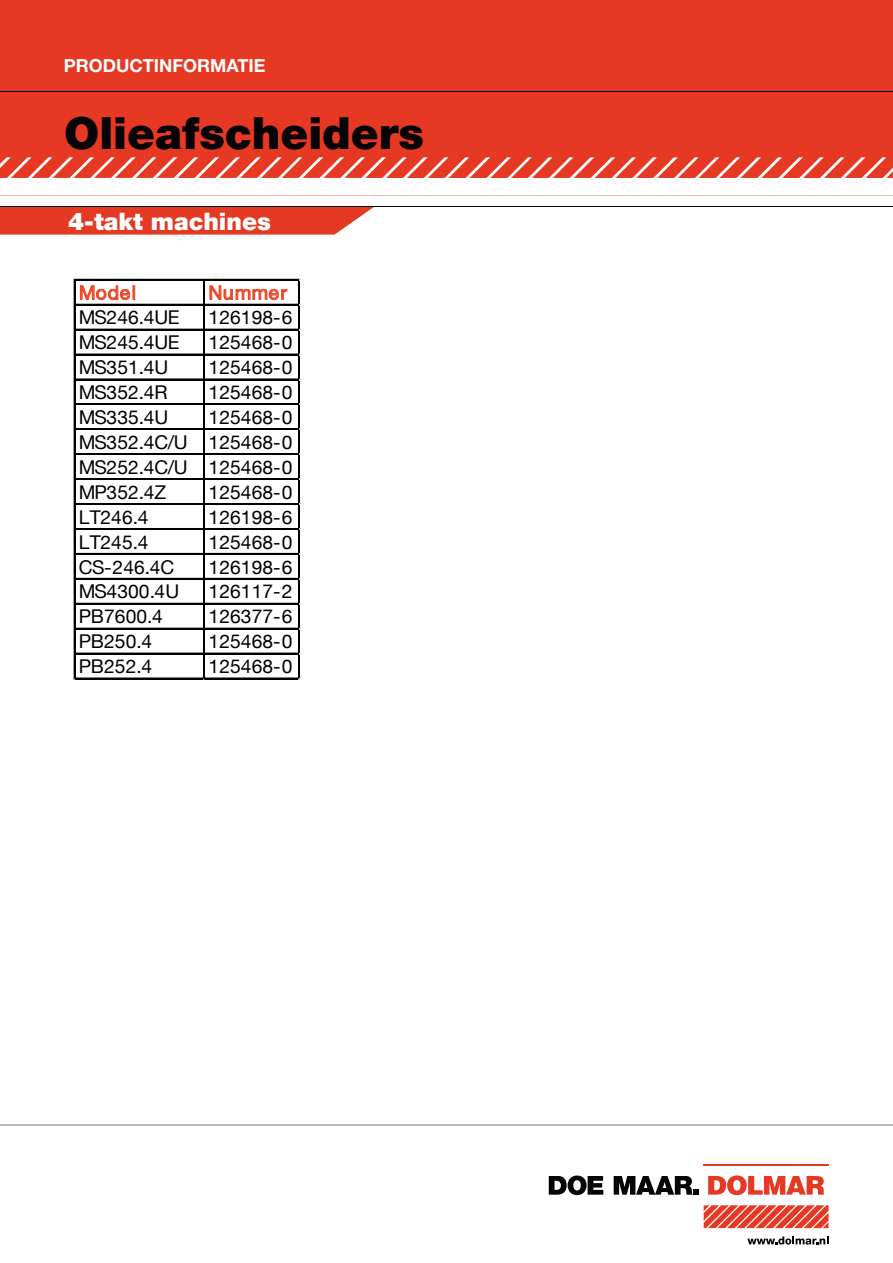
<style>
.page{position:relative;width:893px;height:1263px;background:#fff}
.page>*{position:absolute;margin:0;border:0;box-sizing:border-box;transform-origin:0 0}
.t1{font:900 44.25px "Helvetica Neue LT";color:#060406}
.t2{font:900 24px "Helvetica Neue LT";color:#fff}
.t3{font:19.05px/24.9px "Helvetica Neue LT";letter-spacing:.005em;color:#000;text-align:justify}
.t4{font:19.05px "Helvetica Neue LT";letter-spacing:.03em;color:#eb4423}
.t5{font:700 18px "Helvetica Neue";color:#fff}
</style>
<div class="page">
<hr style="left:0;top:206px;width:893px;height:1px;background:#060406">
<svg style="left:708px;top:1175px;width:116px;height:20px"></svg>
<hr style="left:704px;top:1164px;width:125px;height:2px;background:#e63924">
<svg style="left:704px;top:1205px;width:124px;height:23px"></svg>
<svg style="left:549px;top:1175px;width:54px;height:20px"></svg>
<svg style="left:614px;top:1176px;width:85px;height:19px"></svg>
<svg style="left:747px;top:1236px;width:81px;height:8px"></svg>
<div style="left:0;top:0;width:893px;height:196px;background:#e63924"></div>
<hr style="left:0;top:91px;width:893px;height:1px;background:#060406">
<svg style="left:0;top:157px;width:893px;height:39px"></svg>
<svg style="left:0;top:207px;width:374px;height:28px"></svg>
<hr style="left:0;top:1124px;width:893px;height:2px;background:#9da3a9">
<svg style="left:80px;top:285px;width:55px;height:15px"></svg>
<svg style="left:209px;top:285px;width:78px;height:15px"></svg>
<hr style="left:75px;top:279px;width:225px;height:1px;background:#000">
<hr style="left:75px;top:304px;width:225px;height:1px;background:#000">
<hr style="left:75px;top:329px;width:225px;height:1px;background:#000">
<hr style="left:75px;top:354px;width:225px;height:1px;background:#000">
<hr style="left:75px;top:379px;width:225px;height:1px;background:#000">
<hr style="left:75px;top:404px;width:225px;height:1px;background:#000">
<hr style="left:75px;top:428px;width:225px;height:1px;background:#000">
<hr style="left:75px;top:429px;width:225px;height:1px;background:#000">
<hr style="left:75px;top:453px;width:225px;height:1px;background:#000">
<hr style="left:75px;top:454px;width:225px;height:1px;background:#000">
<hr style="left:75px;top:478px;width:225px;height:1px;background:#000">
<hr style="left:75px;top:479px;width:225px;height:1px;background:#000">
<hr style="left:75px;top:503px;width:225px;height:2px;background:#000">
<hr style="left:75px;top:528px;width:225px;height:2px;background:#000">
<hr style="left:75px;top:553px;width:225px;height:2px;background:#000">
<hr style="left:75px;top:578px;width:225px;height:1px;background:#000">
<hr style="left:75px;top:603px;width:225px;height:1px;background:#000">
<hr style="left:75px;top:628px;width:225px;height:1px;background:#000">
<hr style="left:75px;top:653px;width:225px;height:1px;background:#000">
<hr style="left:74px;top:279px;width:1px;height:400px;background:#000">
<hr style="left:203px;top:280px;width:1px;height:399px;background:#000">
<hr style="left:204px;top:280px;width:1px;height:399px;background:#000">
<hr style="left:75px;top:678px;width:225px;height:1px;background:#000">
<hr style="left:298px;top:280px;width:1px;height:399px;background:#000">
<hr style="left:299px;top:280px;width:1px;height:399px;background:#000">
<p class="t5" style="left:64px;top:54px;width:203px">PRODUCTINFORMATIE</p>
<h1 class="t1" style="left:64px;top:107px;width:361px">Olieafscheiders</h1>
<p class="t2" style="left:68px;top:207px;width:204px">4-takt machines</p>
<p class="t4" style="left:79px;top:281px;width:59px">Model</p>
<p class="t4" style="left:209px;top:281px;width:80px">Nummer</p>
<p class="t3" style="left:79px;top:305px;width:102px">MS246.4UE</p>
<p class="t3" style="left:209px;top:305px;width:85px">126198-6</p>
<p class="t3" style="left:79px;top:330px;width:102px">MS245.4UE</p>
<p class="t3" style="left:209px;top:330px;width:85px">125468-0</p>
<p class="t3" style="left:79px;top:355px;width:91px">MS351.4U</p>
<p class="t3" style="left:209px;top:355px;width:85px">125468-0</p>
<p class="t3" style="left:79px;top:380px;width:90px">MS352.4R</p>
<p class="t3" style="left:209px;top:380px;width:85px">125468-0</p>
<p class="t3" style="left:79px;top:405px;width:91px">MS335.4U</p>
<p class="t3" style="left:79px;top:405px;width:215px;text-indent:130px">125468-0<br>MS352.4C/U 125468-0<br>MS252.4C/U 125468-0<br>MP352.4Z</p>
<p class="t3" style="left:209px;top:479px;width:85px">125468-0</p>
<p class="t3" style="left:79px;top:504px;width:71px">LT246.4</p>
<p class="t3" style="left:209px;top:504px;width:85px">126198-6</p>
<p class="t3" style="left:79px;top:529px;width:71px">LT245.4</p>
<p class="t3" style="left:209px;top:529px;width:85px">125468-0</p>
<p class="t3" style="left:79px;top:554px;width:97px">CS-246.4C</p>
<p class="t3" style="left:209px;top:554px;width:85px">126198-6</p>
<p class="t3" style="left:79px;top:579px;width:102px">MS4300.4U</p>
<p class="t3" style="left:209px;top:579px;width:85px">126117-2</p>
<p class="t3" style="left:79px;top:604px;width:85px">PB7600.4</p>
<p class="t3" style="left:209px;top:604px;width:85px">126377-6</p>
<p class="t3" style="left:79px;top:629px;width:75px">PB250.4</p>
<p class="t3" style="left:209px;top:629px;width:85px">125468-0</p>
<p class="t3" style="left:79px;top:654px;width:75px">PB252.4</p>
<p class="t3" style="left:209px;top:654px;width:85px">125468-0</p>
</div>
